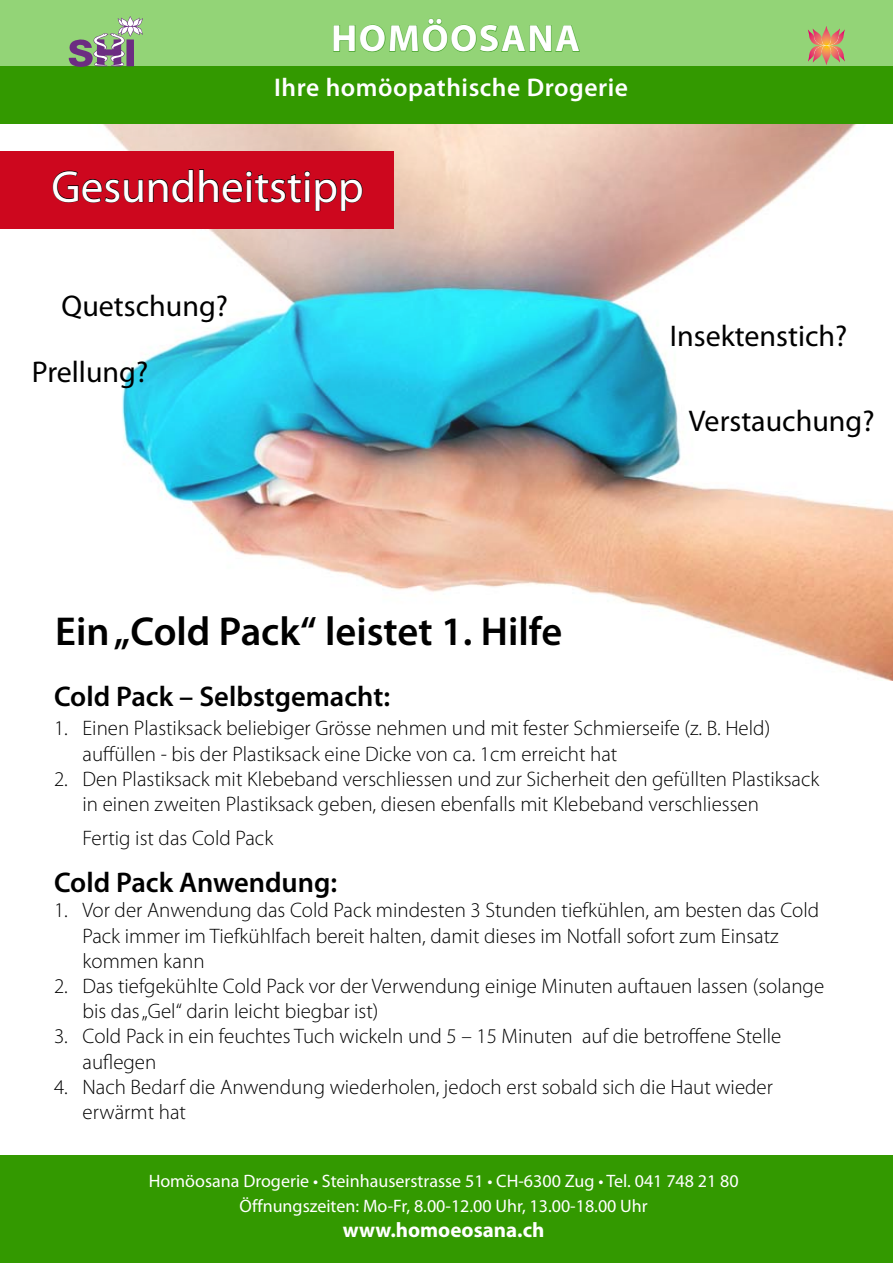
<style>
.page{position:relative;width:893px;height:1263px;background:#fff}
.page>*{position:absolute;margin:0;border:0;box-sizing:border-box;transform-origin:0 0}
.t1{font:45px "Myriad Pro";color:#fff}
.t2{font:600 40.5px "Myriad Pro";color:#000}
.t3{font:700 37.95px "Myriad Pro";letter-spacing:.04em;color:#fff}
.t4{font:30px "Myriad Pro";color:#000}
.t5{font:600 28.5px "Myriad Pro";color:#000}
.t6{font:600 25.65px "Myriad Pro";letter-spacing:.02em;color:#fff}
.t7{font:300 21px/25.2px "Myriad Pro";color:#000}
.t8{font:700 21px "Myriad Pro";color:#fff}
.t9{font:18px/25.2px "Myriad Pro";color:#fff;text-align:center}
</style>
<div class="page">
<img style="left:2px;top:123px;width:891px;height:557px">
<div style="left:0;top:151px;width:393px;height:78px;background:#cd071e"></div>
<svg style="left:52px;top:169px;width:311px;height:42px"></svg>
<div style="left:0;top:0;width:893px;height:78px;background:#93d477"></div>
<div style="left:0;top:66px;width:893px;height:57px;background:#390"></div>
<svg style="left:333px;top:18px;width:247px;height:34px"></svg>
<svg style="left:808px;top:26px;width:37px;height:39px"></svg>
<div style="left:0;top:1155px;width:893px;height:108px;background:#390"></div>
<svg style="left:69px;top:16px;width:74px;height:51px"></svg>
<h3 class="t3" style="left:331px;top:14px;width:250px">HOMÖOSANA</h3>
<p class="t6" style="left:274px;top:71px;width:355px">Ihre homöopathische Drogerie</p>
<h1 class="t1" style="left:52px;top:159px;width:314px">Gesundheitstipp</h1>
<h3 class="t4" style="left:62px;top:287px;width:168px">Quetschung?</h3>
<h3 class="t4" style="left:32px;top:353px;width:118px">Prellung?</h3>
<h3 class="t4" style="left:670px;top:317px;width:179px">Insektenstich?</h3>
<h3 class="t4" style="left:689px;top:402px;width:187px">Verstauchung?</h3>
<h2 class="t2" style="left:55px;top:605px;width:509px">Ein „Cold Pack“ leistet 1. Hilfe</h2>
<h3 class="t5" style="left:54px;top:678px;width:338px">Cold Pack – Selbstgemacht:</h3>
<p class="t7" style="left:82px;top:716px;width:689px;text-indent:-28px">1. Einen Plastiksack beliebiger Grösse nehmen und mit fester Schmierseife (z. B. Held) auffüllen - bis der Plastiksack eine Dicke von ca. 1cm erreicht hat</p>
<p class="t7" style="left:82px;top:766px;width:738px;text-indent:-28px">2. Den Plastiksack mit Klebeband verschliessen und zur Sicherheit den gefüllten Plastiksack in einen zweiten Plastiksack geben, diesen ebenfalls mit Klebeband verschliessen</p>
<p class="t7" style="left:82px;top:825px;width:192px">Fertig ist das Cold Pack</p>
<h3 class="t5" style="left:54px;top:864px;width:285px">Cold Pack Anwendung:</h3>
<p class="t7" style="left:82px;top:898px;width:738px;text-indent:-28px">1. Vor der Anwendung das Cold Pack mindesten 3 Stunden tiefkühlen, am besten das Cold<br>Pack immer im Tiefkühlfach bereit halten, damit dieses im Notfall sofort zum Einsatz kommen kann</p>
<p class="t7" style="left:82px;top:973px;width:743px;text-indent:-28px">2. Das tiefgekühlte Cold Pack vor der Verwendung einige Minuten auftauen lassen (solange bis das „Gel“ darin leicht biegbar ist)</p>
<p class="t7" style="left:82px;top:1024px;width:700px;text-indent:-28px">3. Cold Pack in ein feuchtes Tuch wickeln und 5 – 15 Minuten auf die betroffene Stelle auflegen</p>
<p class="t7" style="left:82px;top:1074px;width:692px;text-indent:-28px">4. Nach Bedarf die Anwendung wiederholen, jedoch erst sobald sich die Haut wieder erwärmt hat</p>
<p class="t9" style="left:149px;top:1168px;width:591px">Homöosana Drogerie • Steinhauserstrasse 51 • CH-6300 Zug • Tel. 041 748 21 80<br>Öffnungszeiten: Mo-Fr, 8.00-12.00 Uhr, 13.00-18.00 Uhr</p>
<p class="t8" style="left:343px;top:1216px;width:203px">www.homoeosana.ch</p>
</div>
